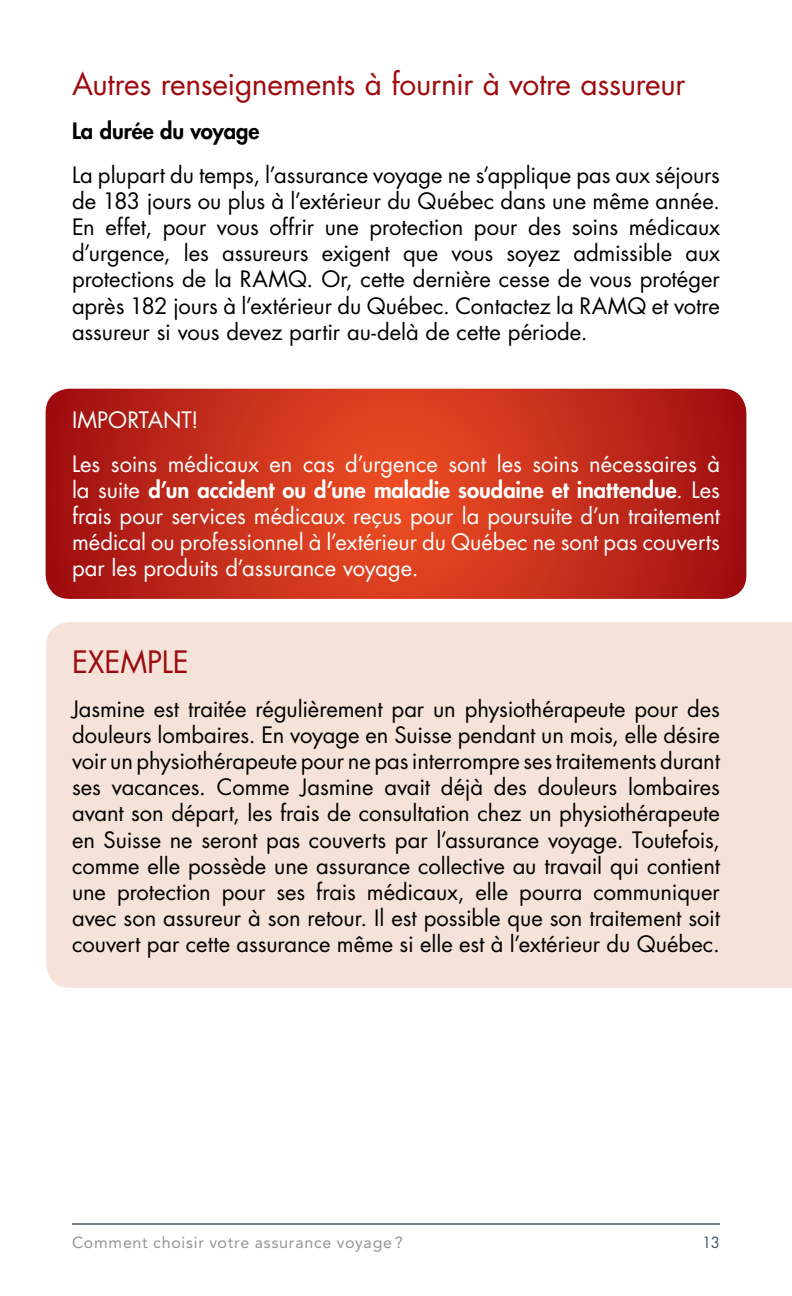
<style>
.page{position:relative;width:792px;height:1296px;background:#fff}
.page>*{position:absolute;margin:0;border:0;box-sizing:border-box;transform-origin:0 0}
.t1{font:30px "Futura";letter-spacing:-.01em;color:#9e0b0f}
.t2{font:22px/26px "Futura";color:#000;text-align:justify}
.t3{font:22px/26px "Futura";color:#fff}
.t4{font:800 22px "Futura";letter-spacing:-.005em;color:#000}
.t5{font:16px "Avenir";letter-spacing:.045em;color:#939598}
.t6{font:15px "Futura";color:#455560}
.s1{font-weight:800}
</style>
<div class="page">
<div style="left:46px;top:622px;width:746px;height:366px;background:#f5e3da"></div>
<svg style="left:46px;top:389px;width:700px;height:210px;background:#c42d1a"></svg>
<hr style="left:72px;top:1223px;width:648px;height:2px;background:#455560">
<h1 class="t1" style="left:72px;top:64px;width:615px">Autres renseignements à fournir à votre assureur</h1>
<p class="t4" style="left:72px;top:117px;width:189px">La durée du voyage</p>
<p class="t2" style="left:72px;top:162px;width:650px">La plupart du temps, l’assurance voyage ne s’applique pas aux séjours de 183 jours ou plus à l’extérieur du Québec dans une même année.<br>En effet, pour vous offrir une protection pour des soins médicaux d’urgence, les assureurs exigent que vous soyez admissible aux protections de la RAMQ. Or, cette dernière cesse de vous protéger après 182 jours à l’extérieur du Québec. Contactez la RAMQ et votre assureur si vous devez partir au-delà de cette période.</p>
<p class="t3" style="left:72px;top:397px;width:650px;line-height:44px">IMPORTANT!<br>Les soins médicaux en cas d’urgence sont les soins nécessaires à</p>
<p class="t3" style="left:72px;top:476px;width:650px;text-align:justify">la suite <span class="s1">d’un accident ou d’une maladie soudaine et inattendue</span>. Les frais pour services médicaux reçus pour la poursuite d’un traitement médical ou professionnel à l’extérieur du Québec ne sont pas couverts par les produits d’assurance voyage.</p>
<h1 class="t1" style="left:72px;top:642px;width:118px">EXEMPLE</h1>
<p class="t2" style="left:72px;top:696px;width:650px">Jasmine est traitée régulièrement par un physiothérapeute pour des douleurs lombaires. En voyage en Suisse pendant un mois, elle désire voir un physiothérapeute pour ne pas interrompre ses traitements durant ses vacances. Comme Jasmine avait déjà des douleurs lombaires avant son départ, les frais de consultation chez un physiothérapeute en Suisse ne seront pas couverts par l’assurance voyage. Toutefois, comme elle possède une assurance collective au travail qui contient une protection pour ses frais médicaux, elle pourra communiquer avec son assureur à son retour. Il est possible que son traitement soit couvert par cette assurance même si elle est à l’extérieur du Québec.</p>
<p class="t5" style="left:72px;top:1233px;width:332px">Comment choisir votre assurance voyage ?</p>
<p class="t6" style="left:702px;top:1232px;width:19px">13</p>
</div>
